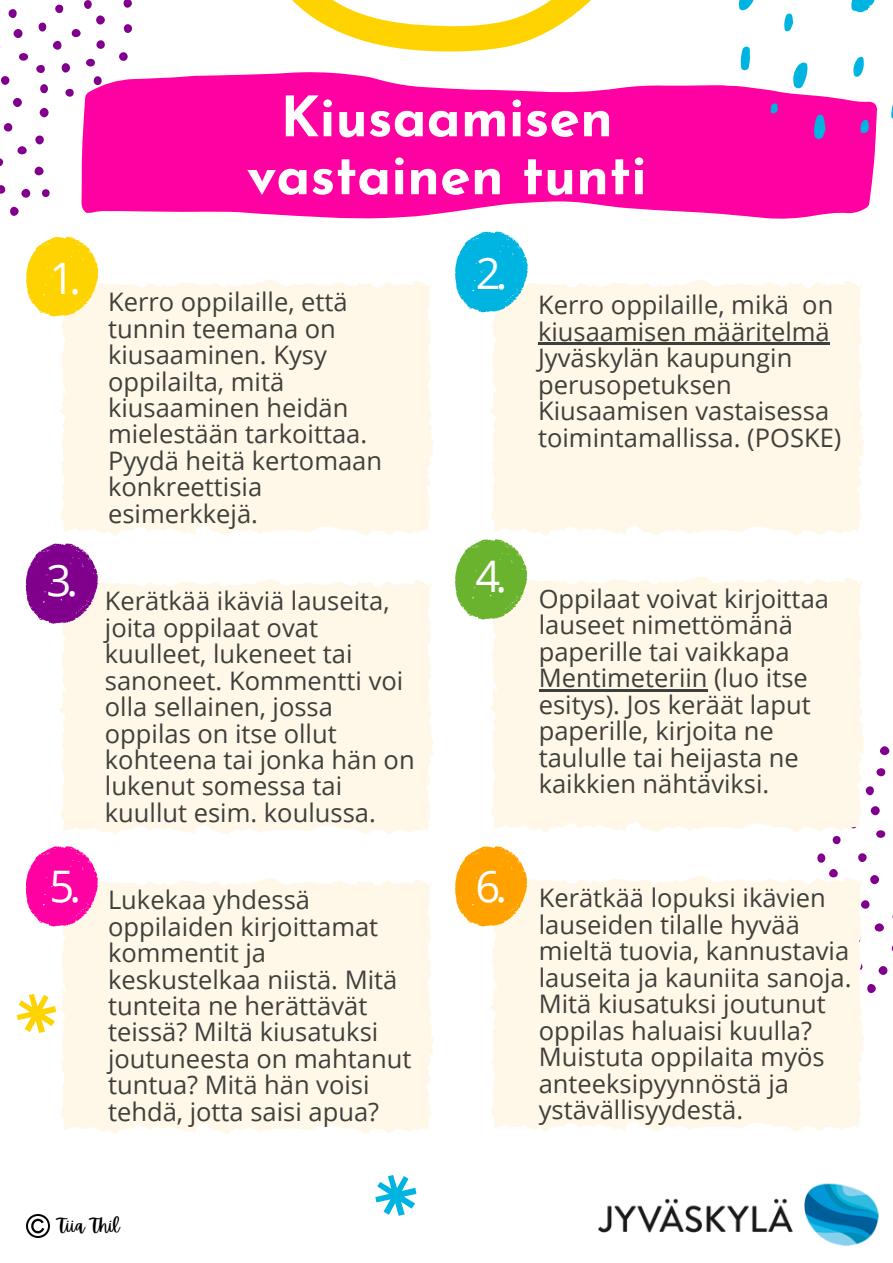
<style>
.page{position:relative;width:893px;height:1263px;background:#fff}
.page>*{position:absolute;margin:0;border:0;box-sizing:border-box;transform-origin:0 0}
.t1{font:700 55.5px/58px "Josefin Sans";color:#fff;text-align:center}
.t2{font:43.5px "Open Sans";color:#fff}
.t3{font:25.5px/26.5px "Open Sans";color:#3f3f3c}
.t4{font:18px "Apricots";color:#000}
</style>
<div class="page">
<div style="left:59px;top:276px;width:374px;height:260px;background:#fff8e8"></div>
<svg style="left:26px;top:237px;width:72px;height:80px;background:#ffdb30"></svg>
<svg style="left:78px;top:58px;width:798px;height:194px;fill:#ff00a3"></svg>
<div style="left:65px;top:89px;width:9px;height:8px;background:#80008d;border-radius:50%"></div>
<svg style="left:0;top:185px;width:5px;height:9px"></svg>
<svg style="left:0;top:158px;width:3px;height:8px"></svg>
<div style="left:35px;top:167px;width:9px;height:8px;background:#80008d;border-radius:50%"></div>
<div style="left:72px;top:29px;width:9px;height:8px;background:#80008d;border-radius:50%"></div>
<div style="left:40px;top:84px;width:8px;height:9px;background:#80008d;border-radius:50%"></div>
<svg style="left:96px;top:15px;width:9px;height:10px"></svg>
<div style="left:19px;top:53px;width:9px;height:8px;background:#80008d;border-radius:50%"></div>
<div style="left:13px;top:98px;width:9px;height:9px;background:#80008d;border-radius:50%"></div>
<div style="left:35px;top:135px;width:9px;height:9px;background:#80008d;border-radius:50%"></div>
<div style="left:53px;top:41px;width:8px;height:9px;background:#80008d;border-radius:4px"></div>
<div style="left:39px;top:23px;width:7px;height:9px;background:#80008d;border-radius:50%"></div>
<div style="left:84px;top:0;width:8px;height:9px;background:#80008d;border-radius:50%"></div>
<div style="left:40px;top:108px;width:9px;height:9px;background:#80008d;border-radius:50%"></div>
<div style="left:96px;top:40px;width:9px;height:9px;background:#80008d;border-radius:50%"></div>
<div style="left:42px;top:189px;width:8px;height:8px;background:#80008d;border-radius:50%"></div>
<div style="left:1px;top:76px;width:8px;height:9px;background:#80008d;border-radius:50%"></div>
<svg style="left:124px;top:0;width:8px;height:8px"></svg>
<div style="left:17px;top:146px;width:10px;height:8px;background:#80008d;border-radius:50%"></div>
<div style="left:124px;top:24px;width:8px;height:9px;background:#80008d;border-radius:50%"></div>
<div style="left:62px;top:63px;width:8px;height:10px;background:#80008d;border-radius:50%"></div>
<div style="left:55px;top:5px;width:8px;height:8px;background:#80008d;border-radius:50%"></div>
<div style="left:36px;top:65px;width:9px;height:8px;background:#80008d;border-radius:4px"></div>
<div style="left:9px;top:9px;width:8px;height:9px;background:#80008d;border-radius:50%"></div>
<svg style="left:10px;top:207px;width:9px;height:9px"></svg>
<div style="left:21px;top:189px;width:9px;height:9px;background:#80008d;border-radius:50%"></div>
<div style="left:4px;top:123px;width:8px;height:9px;background:#80008d;border-radius:50%"></div>
<div style="left:86px;top:59px;width:9px;height:7px;background:#80008d;border-radius:50%"></div>
<div style="left:119px;top:52px;width:9px;height:9px;background:#80008d;border-radius:50%"></div>
<div style="left:14px;top:29px;width:9px;height:9px;background:#80008d;border-radius:50%"></div>
<div style="left:94px;top:76px;width:8px;height:9px;background:#80008d;border-radius:50%"></div>
<svg style="left:375px;top:1175px;width:41px;height:41px"></svg>
<svg style="left:292px;top:0;width:299px;height:52px"></svg>
<svg style="left:738px;top:0;width:155px;height:139px"></svg>
<div style="left:876px;top:768px;width:9px;height:8px;background:#80008d;border-radius:50%"></div>
<div style="left:880px;top:746px;width:9px;height:9px;background:#80008d;border-radius:50%"></div>
<div style="left:876px;top:830px;width:9px;height:8px;background:#80008d;border-radius:50%"></div>
<div style="left:870px;top:875px;width:9px;height:9px;background:#80008d;border-radius:50%"></div>
<div style="left:832px;top:836px;width:8px;height:8px;background:#80008d;border-radius:50%"></div>
<svg style="left:829px;top:869px;width:8px;height:3px"></svg>
<div style="left:858px;top:853px;width:8px;height:9px;background:#80008d;border-radius:50%"></div>
<div style="left:874px;top:923px;width:10px;height:8px;background:#80008d;border-radius:50%"></div>
<div style="left:865px;top:786px;width:9px;height:9px;background:#80008d;border-radius:50%"></div>
<svg style="left:867px;top:984px;width:9px;height:9px"></svg>
<div style="left:878px;top:966px;width:9px;height:9px;background:#80008d;border-radius:50%"></div>
<div style="left:861px;top:900px;width:8px;height:9px;background:#80008d;border-radius:50%"></div>
<div style="left:817px;top:853px;width:8px;height:10px;background:#80008d;border-radius:50%"></div>
<div style="left:870px;top:806px;width:9px;height:9px;background:#80008d;border-radius:50%"></div>
<div style="left:490px;top:280px;width:374px;height:256px;background:#fff8e8"></div>
<svg style="left:455px;top:231px;width:73px;height:82px;background:#3cc5e6"></svg>
<hr style="left:538px;top:342px;width:292px;height:3px;background:#3f3f3c">
<div style="left:59px;top:579px;width:374px;height:256px;background:#fff8e8"></div>
<svg style="left:26px;top:543px;width:72px;height:81px;background:#9c39a5"></svg>
<svg style="left:490px;top:573px;width:377px;height:259px;background:#fef8e9"></svg>
<svg style="left:455px;top:539px;width:72px;height:81px;background:#8bc35b"></svg>
<hr style="left:539px;top:689px;width:168px;height:2px;background:#3f3f3c">
<div style="left:59px;top:878px;width:374px;height:256px;background:#fff8e8"></div>
<svg style="left:26px;top:846px;width:72px;height:81px;background:#ff39b6"></svg>
<svg style="left:490px;top:872px;width:377px;height:260px;background:#fef8e9"></svg>
<svg style="left:455px;top:846px;width:72px;height:81px;background:#ffb638"></svg>
<img style="left:599px;top:1183px;width:279px;height:64px">
<img style="left:26px;top:1214px;width:23px;height:23px">
<svg style="left:17px;top:994px;width:39px;height:39px"></svg>
<p class="t1" style="left:247px;top:93px;width:401px">Kiusaamisen vastainen tunti</p>
<p class="t2" style="left:50px;top:247px;width:33px">1.</p>
<p class="t2" style="left:476px;top:242px;width:33px">2.</p>
<p class="t3" style="left:108px;top:288px;width:276px">Kerro oppilaille, että tunnin teemana on kiusaaminen. Kysy oppilailta, mitä kiusaaminen heidän mielestään tarkoittaa.<br>Pyydä heitä kertomaan konkreettisia esimerkkejä.</p>
<p class="t2" style="left:46px;top:550px;width:33px">3.</p>
<p class="t2" style="left:50px;top:855px;width:33px">5.</p>
<p class="t3" style="left:105px;top:587px;width:311px">Kerätkää ikäviä lauseita, joita oppilaat ovat kuulleet, lukeneet tai sanoneet. Kommentti voi olla sellainen, jossa oppilas on itse ollut kohteena tai jonka hän on lukenut somessa tai kuullut esim. koulussa.</p>
<p class="t3" style="left:108px;top:886px;width:305px">Lukekaa yhdessä oppilaiden kirjoittamat kommentit ja keskustelkaa niistä. Mitä tunteita ne herättävät teissä? Miltä kiusatuksi joutuneesta on mahtanut tuntua? Mitä hän voisi tehdä, jotta saisi apua?</p>
<p class="t2" style="left:475px;top:546px;width:33px">4.</p>
<p class="t2" style="left:475px;top:855px;width:33px">6.</p>
<p class="t3" style="left:538px;top:291px;width:305px">Kerro oppilaille, mikä on kiusaamisen määritelmä<br>Jyväskylän kaupungin perusopetuksen<br>Kiusaamisen vastaisessa toimintamallissa. (POSKE)</p>
<p class="t3" style="left:539px;top:585px;width:292px">Oppilaat voivat kirjoittaa lauseet nimettömänä paperille tai vaikkapa<br>Mentimeteriin (luo itse esitys). Jos keräät laput paperille, kirjoita ne taululle tai heijasta ne kaikkien nähtäviksi.</p>
<p class="t3" style="left:539px;top:884px;width:314px">Kerätkää lopuksi ikävien lauseiden tilalle hyvää mieltä tuovia, kannustavia lauseita ja kauniita sanoja.<br>Mitä kiusatuksi joutunut oppilas haluaisi kuulla?<br>Muistuta oppilaita myös anteeksipyynnöstä ja ystävällisyydestä.</p>
<p class="t4" style="left:58px;top:1215px;width:64px">Tiia Thil</p>
</div>
